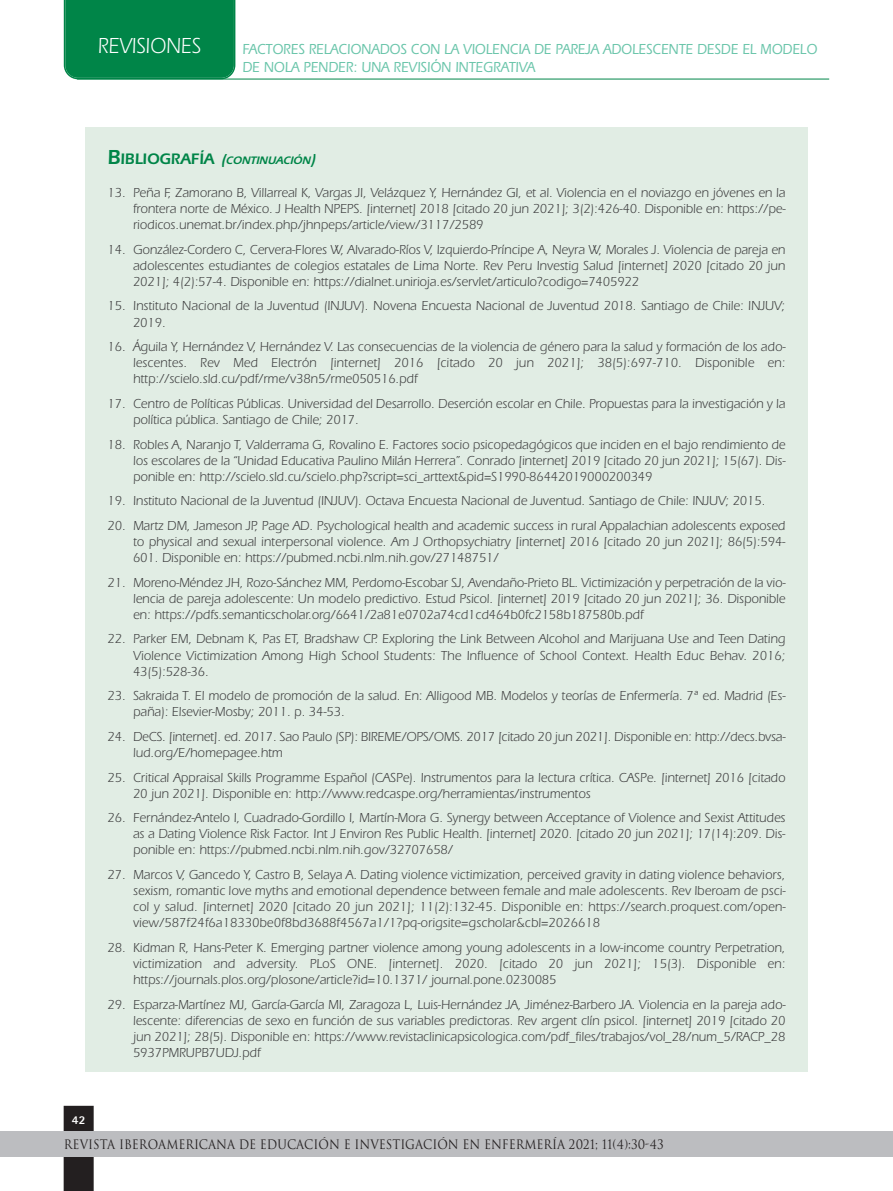
<style>
.page{position:relative;width:893px;height:1191px;background:#fff}
.page>*{position:absolute;margin:0;border:0;box-sizing:border-box;transform-origin:0 0}
.t1{font:22.5px "Itc Eras";color:#fff;scale:.9 1}
.t2{font:500 15px/18px "Itc Eras";color:#6ac5aa;scale:.9 1}
.t3{font:13.5px/16px "Itc Eras";color:#3e3e3f;text-align:justify;scale:.95 1}
.t4{font:12.75px "Trajan";color:#231f20;scale:.9 1}
.t5{font:800 12px "Rotis Sans Serif Std";color:#fff}
.t6{font:italic 600 11.25px "Itc Eras";color:#008548;scale:.95 1}
.s1{font-style:normal;font-size:21px}
.s2{font-style:normal;font-size:15.75px}
.s3{font-size:15px}
</style>
<div class="page">
<div style="left:64px;top:0;width:171px;height:79px;background:#008548"></div>
<hr style="left:77px;top:79px;width:752px;height:1px;background:#008548">
<div style="left:64px;top:1106px;width:30px;height:85px;background:#231f20"></div>
<div style="left:0;top:1131px;width:893px;height:25px;background:#bcbdc0"></div>
<div style="left:85px;top:128px;width:723px;height:944px;background:#e1ede4"></div>
<h1 class="t1" style="left:98px;top:38px;width:116px">REVISIONES</h1>
<p class="t2" style="left:242px;top:41px;width:640px">FACTORES RELACIONADOS CON LA VIOLENCIA DE PAREJA ADOLESCENTE DESDE EL MODELO<br>DE NOLA PENDER: UNA REVISIÓN INTEGRATIVA</p>
<p class="t6" style="left:108px;top:157px;width:223px"><span class="s1">B</span><span class="s2">IBLIOGRAFÍA</span> <span class="s3">(</span>CONTINUACIÓN<span class="s3">)</span></p>
<p class="t3" style="left:133px;top:186px;width:688px;text-indent:-25px">13. Peña F, Zamorano B, Villarreal K, Vargas JI, Velázquez Y, Hernández GI, et al. Violencia en el noviazgo en jóvenes en la frontera norte de México. J Health NPEPS. [internet] 2018 [citado 20 jun 2021]; 3(2):426-40. Disponible en: https://pe&shy;riodicos.unemat.br/index.php/jhnpeps/article/view/3117/2589</p>
<p class="t3" style="left:133px;top:243px;width:688px;text-indent:-25px">14. González-Cordero C, Cervera-Flores W, Alvarado-Ríos V, Izquierdo-Príncipe A, Neyra W, Morales J. Violencia de pareja en adolescentes estudiantes de colegios estatales de Lima Norte. Rev Peru Investig Salud [internet] 2020 [citado 20 jun 2021]; 4(2):57-4. Disponible en: https://dialnet.unirioja.es/servlet/articulo?codigo=7405922</p>
<p class="t3" style="left:133px;top:299px;width:688px;text-indent:-25px">15. Instituto Nacional de la Juventud (INJUV). Novena Encuesta Nacional de Juventud 2018. Santiago de Chile: INJUV;<br>2019.</p>
<p class="t3" style="left:133px;top:340px;width:688px;text-indent:-25px">16. Águila Y, Hernández V, Hernández V. Las consecuencias de la violencia de género para la salud y formación de los ado&shy;lescentes. Rev Med Electrón [internet] 2016 [citado 20 jun 2021]; 38(5):697-710. Disponible en: http://scielo.sld.cu/pdf/rme/v38n5/rme050516.pdf</p>
<p class="t3" style="left:133px;top:397px;width:688px;text-indent:-25px">17. Centro de Políticas Públicas. Universidad del Desarrollo. Deserción escolar en Chile. Propuestas para la investigación y la política pública. Santiago de Chile; 2017.</p>
<p class="t3" style="left:133px;top:438px;width:688px;text-indent:-25px">18. Robles A, Naranjo T, Valderrama G, Rovalino E. Factores socio psicopedagógicos que inciden en el bajo rendimiento de los escolares de la “Unidad Educativa Paulino Milán Herrera”. Conrado [internet] 2019 [citado 20 jun 2021]; 15(67). Dis&shy;ponible en: http://scielo.sld.cu/scielo.php?script=sci_arttext&amp;pid=S1990-86442019000200349</p>
<p class="t3" style="left:108px;top:494px;width:694px">19. Instituto Nacional de la Juventud (INJUV). Octava Encuesta Nacional de Juventud. Santiago de Chile: INJUV; 2015.</p>
<p class="t3" style="left:133px;top:519px;width:688px;text-indent:-25px">20. Martz DM, Jameson JP, Page AD. Psychological health and academic success in rural Appalachian adolescents exposed to physical and sexual interpersonal violence. Am J Orthopsychiatry [internet] 2016 [citado 20 jun 2021]; 86(5):594- 601. Disponible en: https://pubmed.ncbi.nlm.nih.gov/27148751/</p>
<p class="t3" style="left:133px;top:576px;width:689px;text-indent:-25px">21. Moreno-Méndez JH, Rozo-Sánchez MM, Perdomo-Escobar SJ, Avendaño-Prieto BL. Victimización y perpetración de la vio&shy;lencia de pareja adolescente: Un modelo predictivo. Estud Psicol. [internet] 2019 [citado 20 jun 2021]; 36. Disponible en: https://pdfs.semanticscholar.org/6641/2a81e0702a74cd1cd464b0fc2158b187580b.pdf</p>
<p class="t3" style="left:133px;top:632px;width:688px;text-indent:-25px">22. Parker EM, Debnam K, Pas ET, Bradshaw CP. Exploring the Link Between Alcohol and Marijuana Use and Teen Dating Violence Victimization Among High School Students: The Influence of School Context. Health Educ Behav. 2016; 43(5):528-36.</p>
<p class="t3" style="left:133px;top:689px;width:688px;text-indent:-25px">23. Sakraida T. El modelo de promoción de la salud. En: Alligood MB. Modelos y teorías de Enfermería. 7ª ed. Madrid (Es&shy;paña): Elsevier-Mosby; 2011. p. 34-53.</p>
<p class="t3" style="left:133px;top:730px;width:688px;text-indent:-25px">24. DeCS. [internet]. ed. 2017. Sao Paulo (SP): BIREME/OPS/OMS. 2017 [citado 20 jun 2021]. Disponible en: http://decs.bvsa&shy;lud.org/E/homepagee.htm</p>
<p class="t3" style="left:133px;top:770px;width:688px;text-indent:-25px">25. Critical Appraisal Skills Programme Español (CASPe). Instrumentos para la lectura crítica. CASPe. [internet] 2016 [citado<br>20 jun 2021]. Disponible en: http://www.redcaspe.org/herramientas/instrumentos</p>
<p class="t3" style="left:133px;top:811px;width:688px;text-indent:-25px">26. Fernández-Antelo I, Cuadrado-Gordillo I, Martín-Mora G. Synergy between Acceptance of Violence and Sexist Attitudes as a Dating Violence Risk Factor. Int J Environ Res Public Health. [internet] 2020. [citado 20 jun 2021]; 17(14):209. Dis&shy;ponible en: https://pubmed.ncbi.nlm.nih.gov/32707658/</p>
<p class="t3" style="left:133px;top:868px;width:689px;text-indent:-25px">27. Marcos V, Gancedo Y, Castro B, Selaya A. Dating violence victimization, perceived gravity in dating violence behaviors, sexism, romantic love myths and emotional dependence between female and male adolescents. Rev Iberoam de psci&shy;col y salud. [internet] 2020 [citado 20 jun 2021]; 11(2):132-45. Disponible en: https://search.proquest.com/open&shy;view/587f24f6a18330be0f8bd3688f4567a1/1?pq-origsite=gscholar&amp;cbl=2026618</p>
<p class="t3" style="left:133px;top:941px;width:688px;text-indent:-25px">28. Kidman R, Hans-Peter K. Emerging partner violence among young adolescents in a low-income country Perpetration, victimization and adversity. PLoS ONE. [internet]. 2020. [citado 20 jun 2021]; 15(3). Disponible en: https://journals.plos.org/plosone/article?id=10.1371/ journal.pone.0230085</p>
<p class="t3" style="left:133px;top:997px;width:688px;text-indent:-25px">29. Esparza-Martínez MJ, García-García MI, Zaragoza L, Luis-Hernández JA, Jiménez-Barbero JA. Violencia en la pareja ado&shy;lescente: diferencias de sexo en función de sus variables predictoras. Rev argent clín psicol. [internet] 2019 [citado 20 jun 2021]; 28(5). Disponible en: https://www.revistaclinicapsicologica.com/pdf_files/trabajos/vol_28/num_5/RACP_28<br>5937PMRUPB7UDJ.pdf</p>
<p class="t5" style="left:72px;top:1113px;width:15px">42</p>
<p class="t4" style="left:64px;top:1137px;width:668px">REVISTA IBEROAMERICANA DE EDUCACIÓN E INVESTIGACIÓN EN ENFERMERÍA 2021; 11(4):30-43</p>
</div>
